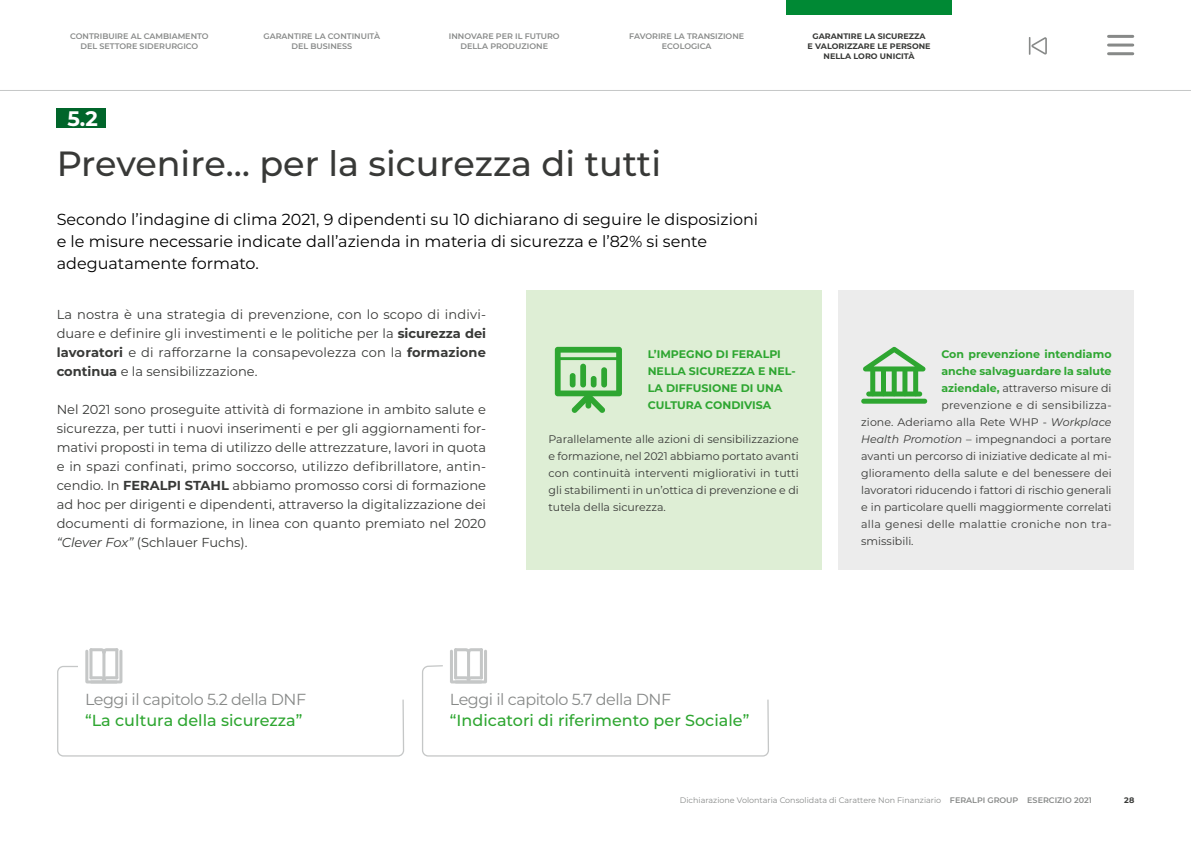
<style>
.page{position:relative;width:1191px;height:842px;background:#fff}
.page>*{position:absolute;margin:0;border:0;box-sizing:border-box;transform-origin:0 0}
.titolo{font:500 35px "Montserrat";color:#383937}
.numero-capitolo{font:700 21px "Montserrat";color:#fff}
.intro{font:16px/22px "Montserrat";color:#000}
.intro-2{font:16px/21px "Montserrat";letter-spacing:-.03em;color:#878988}
.intro-3{font:500 16px "Montserrat";color:#2ea631}
.testo{font:13px/19px "Montserrat";color:#383937;text-align:justify}
.testo-2{font:11px/17px "Montserrat";color:#383937;text-align:justify}
.testo-3{font:700 11px/17px "Montserrat";color:#2ea631}
.testo-4{font:11px "Montserrat";letter-spacing:.02em;color:#383937}
.testo-5{font:11px "Montserrat";letter-spacing:.025em;color:#383937}
.t1{font:600 8px/10px "Montserrat";color:#878988;text-align:center}
.t2{font:8px "Montserrat";color:#878988}
.t3{font:700 8px/10px "Montserrat";color:#383937;text-align:center}
.s1{font-weight:700}
.s2{font-style:italic}
.s3{font-weight:500;color:#2ea631}
.s4{font-weight:700;color:#2ea631}
.s5{font-weight:600}
</style>
<div class="page">
<div style="left:57px;top:108px;width:49px;height:20px;background:#00652a"></div>
<svg style="left:57px;top:648px;width:348px;height:109px"></svg>
<svg style="left:422px;top:648px;width:347px;height:109px"></svg>
<div style="left:526px;top:290px;width:295px;height:280px;background:#deeed5"></div>
<div style="left:838px;top:290px;width:296px;height:280px;background:#ececec"></div>
<svg style="left:555px;top:347px;width:67px;height:66px"></svg>
<hr style="left:556px;top:357px;width:64px;height:3px;background:#2ea631">
<div style="left:570px;top:373px;width:5px;height:14px;background:#2ea631;border-radius:3px"></div>
<div style="left:580px;top:364px;width:6px;height:23px;background:#2ea631;border-radius:3px"></div>
<div style="left:591px;top:376px;width:5px;height:11px;background:#2ea631;border-radius:3px"></div>
<div style="left:601px;top:367px;width:6px;height:20px;background:#2ea631;border-radius:3px"></div>
<svg style="left:863px;top:347px;width:62px;height:24px"></svg>
<div style="left:870px;top:367px;width:5px;height:29px;background:#2ea631;border-radius:2px"></div>
<div style="left:913px;top:367px;width:5px;height:29px;background:#2ea631;border-radius:2px"></div>
<div style="left:881px;top:367px;width:5px;height:29px;background:#2ea631;border-radius:2px"></div>
<div style="left:891px;top:367px;width:5px;height:29px;background:#2ea631;border-radius:2px"></div>
<div style="left:902px;top:367px;width:5px;height:29px;background:#2ea631;border-radius:2px"></div>
<div style="left:866px;top:391px;width:56px;height:5px;background:#2ea631;border-radius:2px"></div>
<div style="left:861px;top:399px;width:66px;height:5px;background:#2ea631;border-radius:2px"></div>
<hr style="left:0;top:90px;width:1191px;height:1px;background:#c5c7c7">
<div style="left:786px;top:0;width:165px;height:14px;background:#008934"></div>
<svg style="left:1028px;top:37px;width:18px;height:18px"></svg>
<hr style="left:1108px;top:35px;width:24px;height:3px;background:#878988">
<hr style="left:1108px;top:44px;width:24px;height:3px;background:#878988">
<hr style="left:1108px;top:52px;width:24px;height:3px;background:#878988">
<p class="t1" style="left:70px;top:31px;width:140px">CONTRIBUIRE AL CAMBIAMENTO<br>DEL SETTORE SIDERURGICO</p>
<p class="t1" style="left:264px;top:31px;width:118px">GARANTIRE LA CONTINUITÀ<br>DEL BUSINESS</p>
<p class="t1" style="left:449px;top:31px;width:112px">INNOVARE PER IL FUTURO<br>DELLA PRODUZIONE</p>
<p class="t1" style="left:629px;top:31px;width:116px">FAVORIRE LA TRANSIZIONE<br>ECOLOGICA</p>
<p class="t3" style="left:807px;top:31px;width:124px">GARANTIRE LA SICUREZZA<br>E VALORIZZARE LE PERSONE<br>NELLA LORO UNICITÀ</p>
<p class="numero-capitolo" style="left:67px;top:103px;width:32px">5.2</p>
<p class="titolo" style="left:57px;top:139px;width:606px">Prevenire… per la sicurezza di tutti</p>
<p class="intro" style="left:57px;top:208px;width:703px">Secondo l’indagine di clima 2021, 9 dipendenti su 10 dichiarano di seguire le disposizioni e le misure necessarie indicate dall’azienda in materia di sicurezza e l’82% si sente adeguatamente formato.</p>
<p class="testo" style="left:57px;top:305px;width:431px">La nostra è una strategia di prevenzione, con lo scopo di indivi&shy;duare e definire gli investimenti e le politiche per la <span class="s1">sicurezza dei lavoratori</span> e di rafforzarne la consapevolezza con la <span class="s1">formazione continua</span> e la sensibilizzazione.</p>
<p class="testo" style="left:57px;top:400px;width:431px">Nel 2021 sono proseguite attività di formazione in ambito salute e sicurezza, per tutti i nuovi inserimenti e per gli aggiornamenti for&shy;mativi proposti in tema di utilizzo delle attrezzature, lavori in quota e in spazi confinati, primo soccorso, utilizzo defibrillatore, antin&shy;cendio. In <span class="s1">FERALPI STAHL</span> abbiamo promosso corsi di formazione ad hoc per dirigenti e dipendenti, attraverso la digitalizzazione dei documenti di formazione, in linea con quanto premiato nel 2020 <span class="s2">“Clever Fox”</span> (Schlauer Fuchs).</p>
<p class="testo-3" style="left:648px;top:345px;width:149px">L’IMPEGNO DI FERALPI<br>NELLA SICUREZZA E NEL-<br>LA DIFFUSIONE DI UNA<br>CULTURA CONDIVISA</p>
<p class="testo-2" style="left:548px;top:430px;width:252px">Parallelamente alle azioni di sensibilizzazione e formazione, nel 2021 abbiamo portato avanti con continuità interventi migliorativi in tutti gli stabilimenti in un’ottica di prevenzione e di tutela della sicurezza.</p>
<p class="intro-2" style="left:85px;top:688px;width:223px">Leggi il capitolo 5.2 della DNF <span class="s3">“La cultura della sicurezza”</span></p>
<p class="intro-2" style="left:450px;top:688px;width:223px">Leggi il capitolo 5.7 della DNF</p>
<p class="intro-3" style="left:450px;top:709px;width:301px">“Indicatori di riferimento per Sociale”</p>
<p class="testo-3" style="left:941px;top:345px;width:172px">Con prevenzione intendiamo</p>
<p class="testo-3" style="left:941px;top:362px;width:172px">anche salvaguardare la salute</p>
<p class="testo-2" style="left:941px;top:379px;width:172px"><span class="s4">aziendale,</span> attraverso misure di</p>
<p class="testo-5" style="left:941px;top:397px;width:172px">prevenzione e di sensibilizza-</p>
<p class="testo-2" style="left:861px;top:413px;width:252px">zione. Aderiamo alla Rete WHP - <span class="s2">Workplace</span></p>
<p class="testo-2" style="left:861px;top:430px;width:252px"><span class="s2">Health Promotion</span> – impegnandoci a portare</p>
<p class="testo-2" style="left:861px;top:447px;width:252px">avanti un percorso di iniziative dedicate al mi-</p>
<p class="testo-2" style="left:861px;top:464px;width:252px">glioramento della salute e del benessere dei</p>
<p class="testo-2" style="left:861px;top:481px;width:252px">lavoratori riducendo i fattori di rischio generali</p>
<p class="testo-2" style="left:861px;top:498px;width:252px">e in particolare quelli maggiormente correlati</p>
<p class="testo-4" style="left:861px;top:516px;width:252px">alla genesi delle malattie croniche non tra-</p>
<p class="testo-2" style="left:861px;top:532px;width:54px">smissibili.</p>
<p class="t2" style="left:680px;top:795px;width:413px">Dichiarazione Volontaria Consolidata di Carattere Non Finanziario <span class="s5">FERALPI GROUP ESERCIZIO 2021</span></p>
<p class="t3" style="left:1124px;top:795px;width:11px">28</p>
</div>
